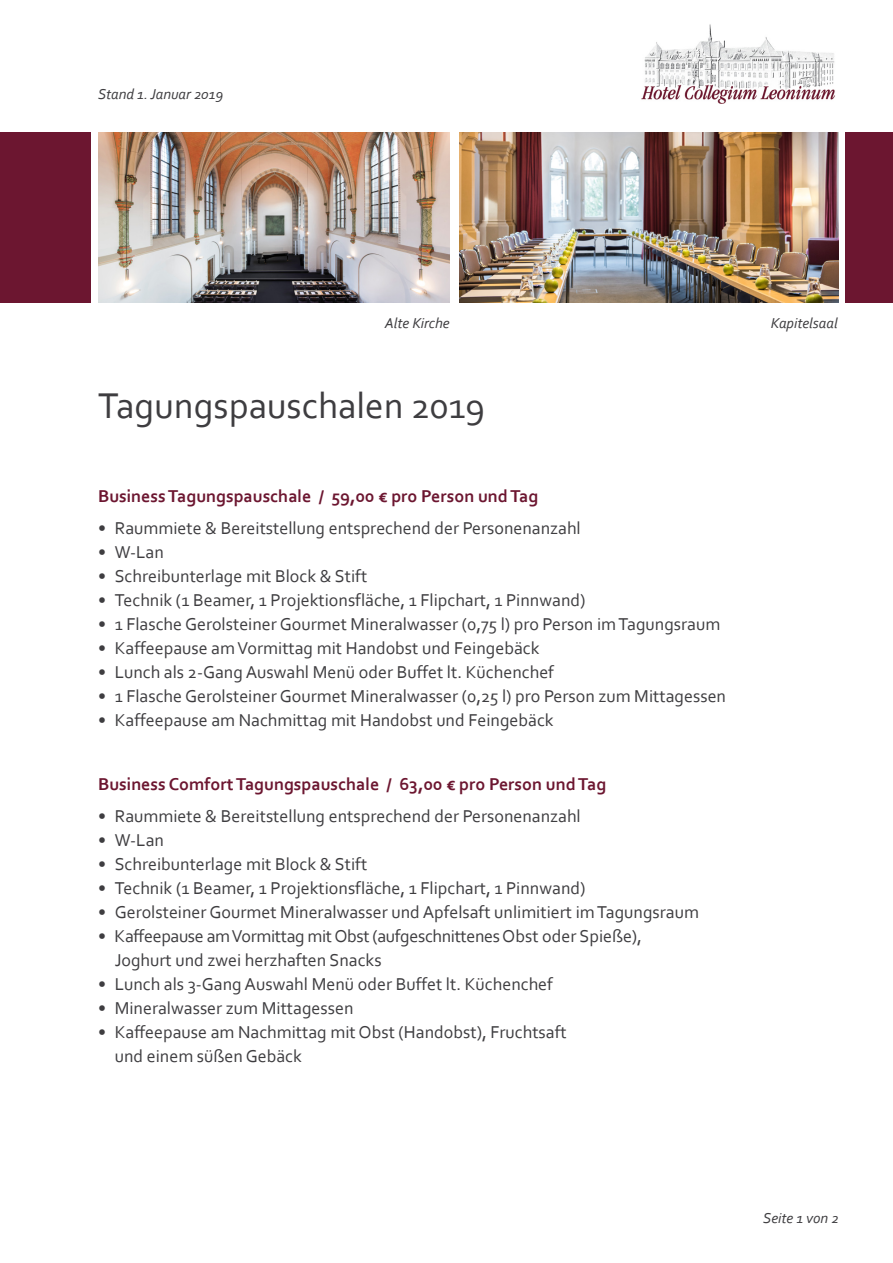
<style>
.page{position:relative;width:893px;height:1263px;background:#fff}
.page>*{position:absolute;margin:0;border:0;box-sizing:border-box;transform-origin:0 0}
.t1{font:37.5px "Corbel";color:#3e3d40}
.t2{font:18px/24px "Corbel";color:#3e3d40}
.t3{font:700 18px "Corbel";color:#6c1630}
.t4{font:italic 15px "Corbel";color:#3e3d40}
</style>
<div class="page">
<div style="left:0;top:133px;width:90px;height:170px;background:#6c1630"></div>
<div style="left:846px;top:133px;width:47px;height:170px;background:#6c1630"></div>
<img style="left:460px;top:133px;width:379px;height:170px">
<img style="left:98px;top:133px;width:352px;height:170px">
<img style="left:641px;top:24px;width:194px;height:80px">
<p class="t4" style="left:98px;top:84px;width:127px">Stand 1. Januar 2019</p>
<p class="t4" style="left:385px;top:314px;width:67px">Alte Kirche</p>
<p class="t4" style="left:771px;top:314px;width:68px">Kapitelsaal</p>
<h1 class="t1" style="left:98px;top:382px;width:388px">Tagungspauschalen 2019</h1>
<p class="t3" style="left:98px;top:485px;width:442px">Business Tagungspauschale / 59,00 € pro Person und Tag</p>
<p class="t2" style="left:98px;top:516px;width:484px">• Raummiete &amp; Bereitstellung entsprechend der Personenanzahl</p>
<p class="t2" style="left:98px;top:540px;width:67px">• W-Lan</p>
<p class="t2" style="left:98px;top:564px;width:271px">• Schreibunterlage mit Block &amp; Stift</p>
<p class="t2" style="left:98px;top:588px;width:489px">• Technik (1 Beamer, 1 Projektionsfläche, 1 Flipchart, 1 Pinnwand)</p>
<p class="t2" style="left:98px;top:612px;width:624px">• 1 Flasche Gerolsteiner Gourmet Mineralwasser (0,75 l) pro Person imTagungsraum</p>
<p class="t2" style="left:98px;top:636px;width:443px">• Kaffeepause amVormittag mit Handobst und Feingebäck</p>
<p class="t2" style="left:98px;top:660px;width:457px">• Lunch als 2-Gang Auswahl Menü oder Buffet lt. Küchenchef</p>
<p class="t2" style="left:98px;top:684px;width:629px">• 1 Flasche Gerolsteiner Gourmet Mineralwasser (0,25 l) pro Person zum Mittagessen</p>
<p class="t2" style="left:98px;top:708px;width:457px">• Kaffeepause am Nachmittag mit Handobst und Feingebäck</p>
<p class="t3" style="left:98px;top:773px;width:510px">Business Comfort Tagungspauschale / 63,00 € pro Person und Tag</p>
<p class="t2" style="left:98px;top:804px;width:484px">• Raummiete &amp; Bereitstellung entsprechend der Personenanzahl</p>
<p class="t2" style="left:98px;top:828px;width:67px">• W-Lan</p>
<p class="t2" style="left:98px;top:852px;width:271px">• Schreibunterlage mit Block &amp; Stift</p>
<p class="t2" style="left:98px;top:876px;width:489px">• Technik (1 Beamer, 1 Projektionsfläche, 1 Flipchart, 1 Pinnwand)</p>
<p class="t2" style="left:98px;top:900px;width:602px">• Gerolsteiner Gourmet Mineralwasser undApfelsaft unlimitiert imTagungsraum</p>
<p class="t2" style="left:115px;top:924px;width:529px;text-indent:-17px">• Kaffeepause amVormittag mitObst (aufgeschnittenesObst oder Spieße),<br>Joghurt und zwei herzhaften Snacks</p>
<p class="t2" style="left:98px;top:972px;width:456px">• Lunch als 3-Gang Auswahl Menü oder Buffet lt. Küchenchef</p>
<p class="t2" style="left:98px;top:996px;width:257px">• Mineralwasser zum Mittagessen</p>
<p class="t2" style="left:115px;top:1020px;width:453px;text-indent:-17px">• Kaffeepause am Nachmittag mit Obst (Handobst), Fruchtsaft und einem süßen Gebäck</p>
<p class="t4" style="left:763px;top:1208px;width:77px">Seite 1 von 2</p>
</div>
